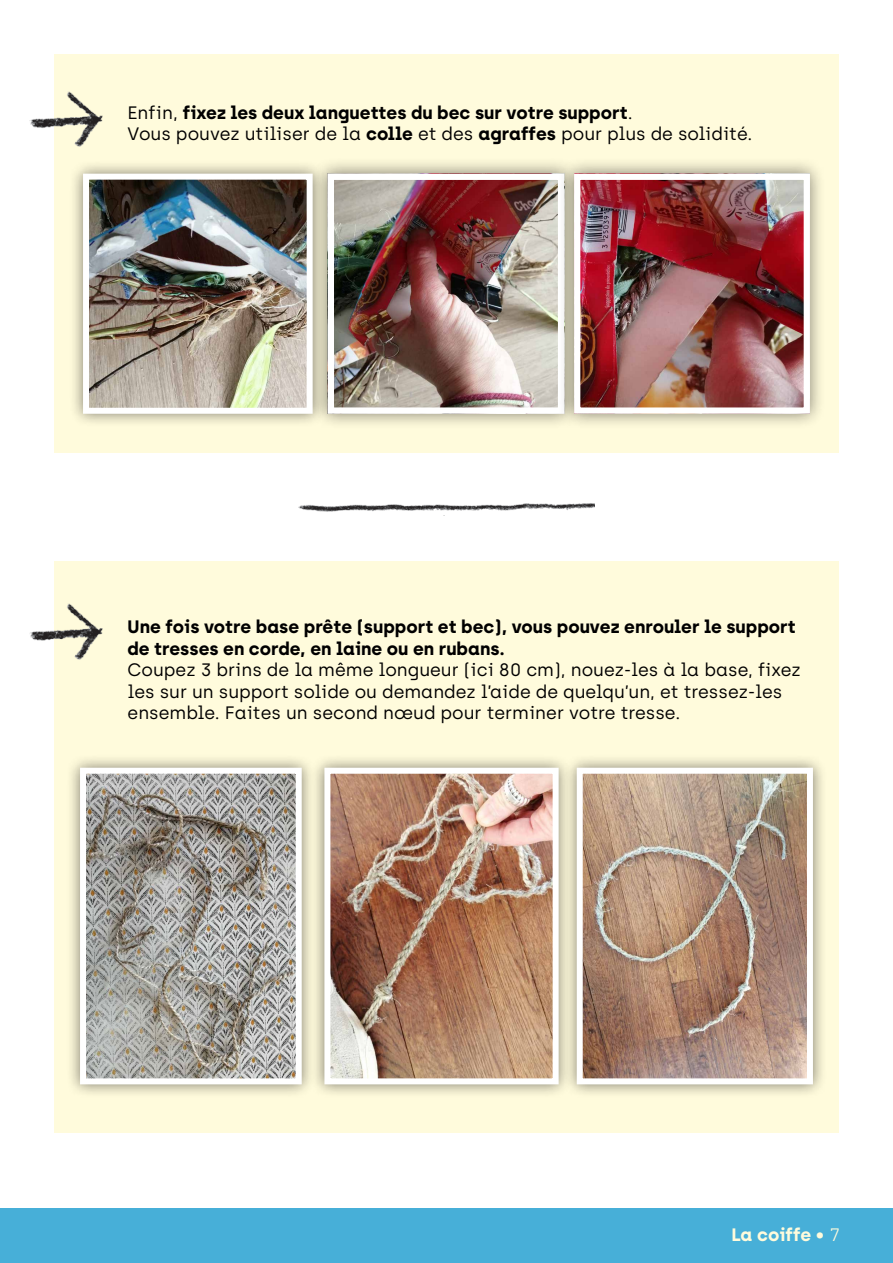
<style>
.page{position:relative;width:893px;height:1263px;background:#fff}
.page>*{position:absolute;margin:0;border:0;box-sizing:border-box;transform-origin:0 0}
.t1{font:700 18px/21.6px "Archia";color:#000}
.t2{font:18px/21.6px "Archia";color:#000}
.t3{font:700 18px "Archia";color:#fffbdc}
.s1{font-weight:400}
.s2{font-weight:300}
</style>
<div class="page">
<div style="left:54px;top:54px;width:785px;height:398px;background:#fffbdc"></div>
<div style="left:54px;top:561px;width:785px;height:571px;background:#fffbdc"></div>
<div style="left:0;top:1209px;width:893px;height:54px;background:#47afd8"></div>
<div style="left:69px;top:159px;width:258px;height:269px;background:#000;opacity:.5"></div>
<img style="left:90px;top:181px;width:216px;height:226px">
<div style="left:83px;top:174px;width:230px;height:240px;border:6px solid #fff"></div>
<div style="left:311px;top:157px;width:270px;height:273px;background:#000;opacity:.5"></div>
<img style="left:335px;top:181px;width:222px;height:226px">
<div style="left:328px;top:174px;width:236px;height:240px;border:6px solid #fff"></div>
<div style="left:558px;top:157px;width:268px;height:273px;background:#000;opacity:.5"></div>
<img style="left:581px;top:181px;width:222px;height:226px">
<div style="left:574px;top:174px;width:236px;height:240px;border:6px solid #fff"></div>
<img style="left:30px;top:91px;width:73px;height:56px">
<img style="left:30px;top:604px;width:73px;height:55px">
<img style="left:299px;top:503px;width:295px;height:9px">
<div style="left:562px;top:753px;width:265px;height:345px;background:#000;opacity:.5"></div>
<img style="left:584px;top:775px;width:222px;height:302px">
<div style="left:577px;top:768px;width:236px;height:316px;border:6px solid #fff"></div>
<div style="left:66px;top:753px;width:250px;height:345px;background:#000;opacity:.5"></div>
<img style="left:87px;top:775px;width:208px;height:302px">
<div style="left:80px;top:768px;width:222px;height:316px;border:6px solid #fff"></div>
<div style="left:310px;top:753px;width:263px;height:345px;background:#000;opacity:.5"></div>
<img style="left:331px;top:775px;width:221px;height:302px">
<div style="left:324px;top:768px;width:235px;height:316px;border:6px solid #fff"></div>
<p class="t1" style="left:128px;top:101px;width:626px"><span class="s1">Enfin,</span> fixez les deux languettes du bec sur votre support<span class="s1">.<br>Vous pouvez utiliser de la</span> colle <span class="s1">et des</span> agraffes <span class="s1">pour plus de solidité.</span></p>
<p class="t1" style="left:128px;top:615px;width:670px">Une fois votre base prête (support et bec), vous pouvez enrouler le support de tresses en corde, en laine ou en rubans.</p>
<p class="t2" style="left:128px;top:659px;width:675px">Coupez 3 brins de la même longueur (ici 80 cm), nouez-les à la base, fixez les sur un support solide ou demandez l’aide de quelqu’un, et tressez-les ensemble. Faites un second nœud pour terminer votre tresse.</p>
<p class="t3" style="left:731px;top:1224px;width:110px">La coiffe <span class="s2">• 7</span></p>
</div>
